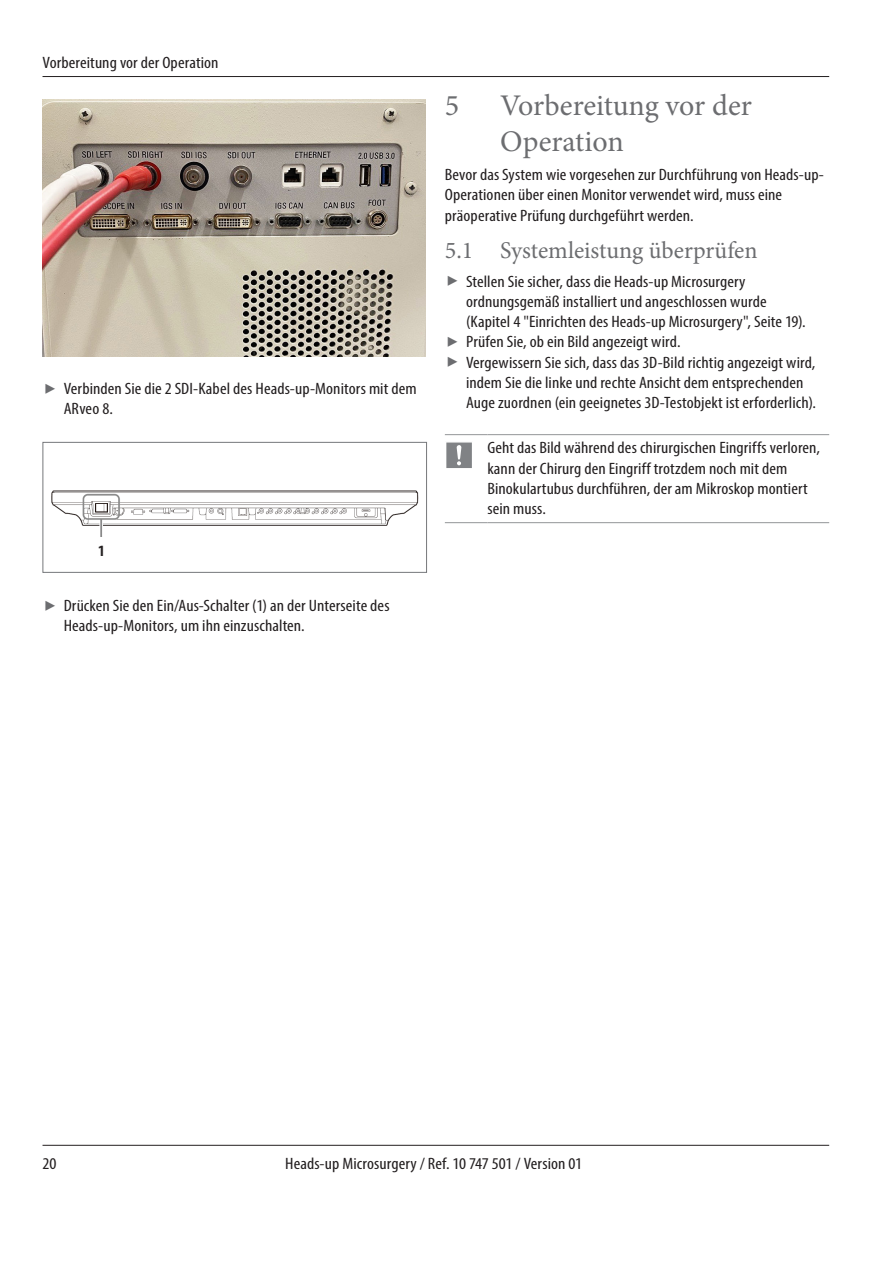
<style>
.page{position:relative;width:893px;height:1263px;background:#fff}
.page>*{position:absolute;margin:0;border:0;box-sizing:border-box;transform-origin:0 0}
.t1{font:30px/36px "Minion Pro";color:#6c6d70}
.t2{font:24px "Minion Pro";color:#6c6d70}
.Leica_Grundtext{font:condensed 16.5px/20.2px "Myriad Pro";letter-spacing:.005em;color:#231f20;scale:1.1 1}
.Leica_Grundtext_fet{font:700 condensed 15.75px "Myriad Pro";color:#231f20}
</style>
<div class="page">
<hr style="left:43px;top:76px;width:786px;height:1px;background:#231f20">
<hr style="left:43px;top:1145px;width:786px;height:1px;background:#231f20">
<img style="left:43px;top:100px;width:382px;height:256px">
<img style="left:51px;top:490px;width:368px;height:46px">
<div style="left:43px;top:442px;width:384px;height:131px;border:1px solid #76787b"></div>
<hr style="left:445px;top:434px;width:42px;height:1px;background:#939598">
<hr style="left:487px;top:434px;width:342px;height:1px;background:#939598">
<hr style="left:445px;top:522px;width:42px;height:1px;background:#939598">
<hr style="left:487px;top:522px;width:342px;height:1px;background:#939598">
<svg style="left:446px;top:442px;width:26px;height:26px"></svg>
<p class="Leica_Grundtext" style="left:43px;top:52px;width:162px">Vorbereitung vor der Operation</p>
<p class="Leica_Grundtext" style="left:64px;top:378px;width:322px">Verbinden Sie die 2 SDI-Kabel des Heads-up-Monitors mit dem<br>ARveo 8.</p>
<p class="Leica_Grundtext_fet" style="left:98px;top:541px;width:8px">1</p>
<p class="Leica_Grundtext" style="left:64px;top:595px;width:298px">Drücken Sie den Ein/Aus-Schalter (1) an der Unterseite des<br>Heads-up-Monitors, um ihn einzuschalten.</p>
<p class="t1" style="left:445px;top:88px;width:16px">5</p>
<p class="t1" style="left:500px;top:88px;width:253px">Vorbereitung vor der<br>Operation</p>
<p class="Leica_Grundtext" style="left:445px;top:164px;width:346px">Bevor das System wie vorgesehen zur Durchführung von Heads-up-<br>Operationen über einen Monitor verwendet wird, muss eine präoperative Prüfung durchgeführt werden.</p>
<p class="t2" style="left:445px;top:234px;width:314px">5.1 Systemleistung überprüfen</p>
<p class="Leica_Grundtext" style="left:466px;top:271px;width:310px">Stellen Sie sicher, dass die Heads-up Microsurgery ordnungsgemäß installiert und angeschlossen wurde (Kapitel 4 "Einrichten des Heads-up Microsurgery", Seite 19).</p>
<p class="Leica_Grundtext" style="left:466px;top:332px;width:196px">Prüfen Sie, ob ein Bild angezeigt wird.</p>
<p class="Leica_Grundtext" style="left:466px;top:352px;width:320px">Vergewissern Sie sich, dass das 3D-Bild richtig angezeigt wird, indem Sie die linke und rechte Ansicht dem entsprechenden<br>Auge zuordnen (ein geeignetes 3D-Testobjekt ist erforderlich).</p>
<p class="Leica_Grundtext" style="left:487px;top:438px;width:304px">Geht das Bild während des chirurgischen Eingriffs verloren, kann der Chirurg den Eingriff trotzdem noch mit dem Binokulartubus durchführen, der am Mikroskop montiert sein muss.</p>
<p class="Leica_Grundtext" style="left:43px;top:1153px;width:14px">20</p>
<p class="Leica_Grundtext" style="left:285px;top:1153px;width:271px">Heads-up Microsurgery / Ref. 10 747 501 / Version 01</p>
</div>
